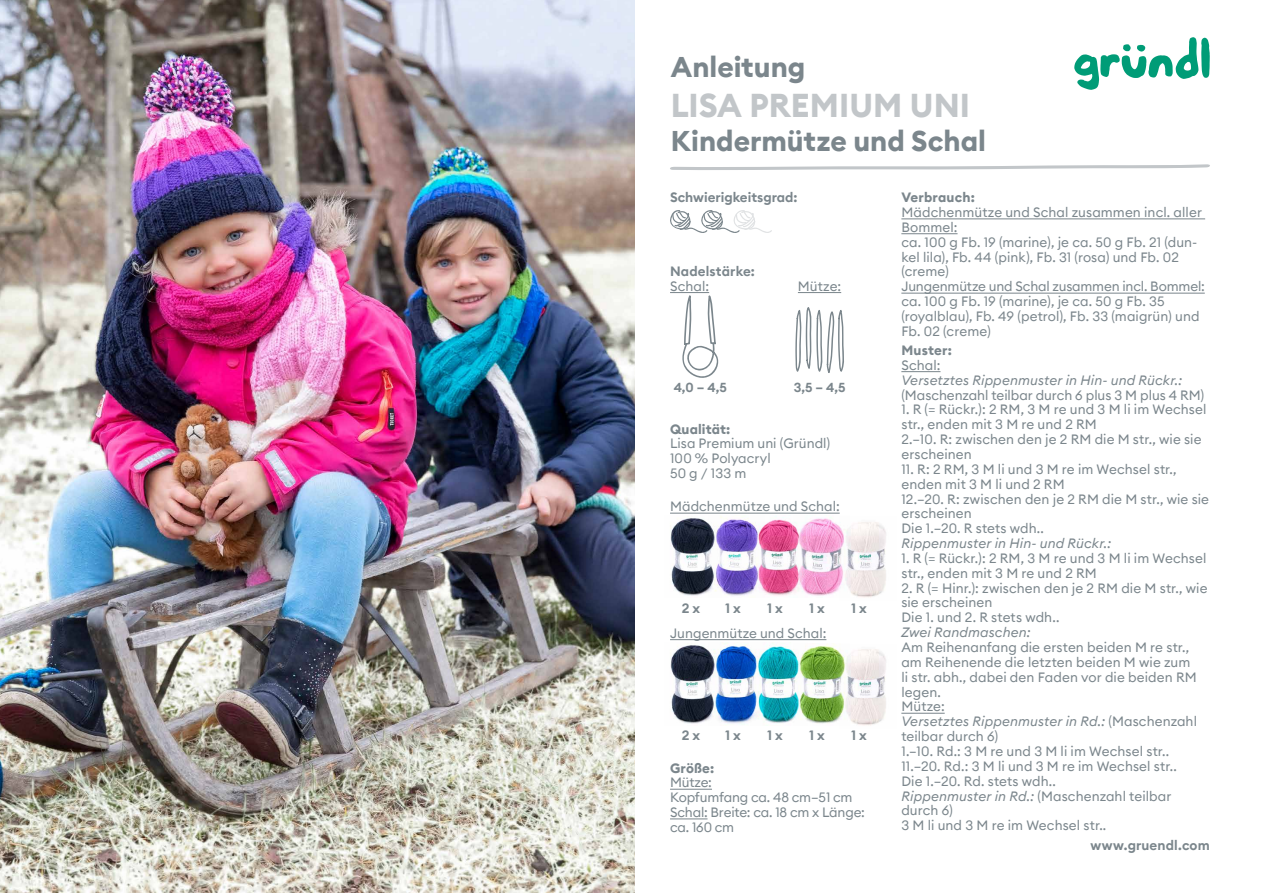
<style>
.page{position:relative;width:1263px;height:893px;background:#fff}
.page>*{position:absolute;margin:0;border:0;box-sizing:border-box;transform-origin:0 0}
.t1{font:700 33px "Euclid Circular B";color:#c2c6c9}
.t2{font:700 28.5px "Euclid Circular B";color:#7b868c}
.t3{font:13.5px/14.9px "Euclid Circular B";letter-spacing:.005em;color:#7b868c}
.t4{font:italic 13.5px "Euclid Circular B";letter-spacing:.01em;color:#7b868c}
.t5{font:600 13.5px "Euclid Circular B";color:#7b868c}
.t6{font:700 13.5px "Euclid Circular B";letter-spacing:.01em;color:#7b868c}
.t7{font:600 13.05px "Euclid Circular B";color:#7b868c}
.s1{font-style:italic}
</style>
<div class="page">
<svg style="left:1074px;top:37px;width:136px;height:53px"></svg>
<hr style="left:901px;top:218px;width:304px;height:1px;background:#7b868c">
<hr style="left:901px;top:233px;width:56px;height:1px;background:#7b868c">
<hr style="left:901px;top:293px;width:304px;height:1px;background:#7b868c">
<hr style="left:901px;top:371px;width:39px;height:1px;background:#7b868c">
<hr style="left:901px;top:713px;width:44px;height:1px;background:#7b868c">
<hr style="left:670px;top:789px;width:42px;height:1px;background:#7b868c">
<hr style="left:670px;top:818px;width:37px;height:1px;background:#7b868c">
<img style="left:670px;top:518px;width:38px;height:78px">
<svg style="left:670px;top:210px;width:102px;height:23px"></svg>
<img style="left:0;top:0;width:635px;height:893px">
<svg style="left:670px;top:164px;width:540px;height:6px"></svg>
<img style="left:708px;top:516px;width:43px;height:80px">
<img style="left:751px;top:519px;width:42px;height:77px">
<img style="left:793px;top:517px;width:46px;height:79px">
<hr style="left:670px;top:513px;width:170px;height:1px;background:#7b868c">
<hr style="left:670px;top:639px;width:156px;height:1px;background:#7b868c">
<img style="left:670px;top:645px;width:38px;height:79px">
<img style="left:708px;top:643px;width:43px;height:81px">
<img style="left:751px;top:643px;width:42px;height:80px">
<img style="left:793px;top:644px;width:46px;height:80px">
<img style="left:839px;top:649px;width:47px;height:77px">
<img style="left:839px;top:522px;width:47px;height:76px">
<svg style="left:682px;top:295px;width:37px;height:83px"></svg>
<svg style="left:795px;top:307px;width:49px;height:66px"></svg>
<hr style="left:670px;top:292px;width:39px;height:1px;background:#7b868c">
<hr style="left:798px;top:292px;width:43px;height:1px;background:#7b868c">
<h2 class="t2" style="left:671px;top:48px;width:136px">Anleitung</h2>
<h1 class="t1" style="left:671px;top:84px;width:301px">LISA PREMIUM UNI</h1>
<h2 class="t2" style="left:671px;top:122px;width:316px">Kindermütze und Schal</h2>
<p class="t5" style="left:670px;top:189px;width:129px">Schwierigkeitsgrad:</p>
<p class="t5" style="left:670px;top:262px;width:86px">Nadelstärke:</p>
<p class="t3" style="left:670px;top:278px;width:41px">Schal:</p>
<p class="t3" style="left:798px;top:278px;width:45px">Mütze:</p>
<p class="t7" style="left:674px;top:379px;width:55px">4,0 – 4,5</p>
<p class="t7" style="left:794px;top:379px;width:53px">3,5 – 4,5</p>
<p class="t6" style="left:670px;top:420px;width:62px">Qualität:</p>
<p class="t3" style="left:670px;top:436px;width:162px">Lisa Premium uni (Gründl)<br>100 % Polyacryl<br>50 g / 133 m</p>
<p class="t3" style="left:670px;top:499px;width:171px">Mädchenmütze und Schal:</p>
<p class="t5" style="left:682px;top:599px;width:20px">2 x</p>
<p class="t5" style="left:725px;top:599px;width:17px">1 x</p>
<p class="t5" style="left:767px;top:599px;width:17px">1 x</p>
<p class="t5" style="left:809px;top:599px;width:17px">1 x</p>
<p class="t5" style="left:851px;top:599px;width:17px">1 x</p>
<p class="t3" style="left:670px;top:625px;width:158px">Jungenmütze und Schal:</p>
<p class="t5" style="left:682px;top:727px;width:20px">2 x</p>
<p class="t5" style="left:725px;top:727px;width:17px">1 x</p>
<p class="t5" style="left:767px;top:727px;width:17px">1 x</p>
<p class="t5" style="left:809px;top:727px;width:17px">1 x</p>
<p class="t5" style="left:851px;top:727px;width:17px">1 x</p>
<p class="t6" style="left:670px;top:759px;width:46px">Größe:</p>
<p class="t3" style="left:670px;top:775px;width:196px">Mütze:<br>Kopfumfang ca. 48 cm–51 cm<br>Schal: Breite: ca. 18 cm x Länge: ca. 160 cm</p>
<p class="t6" style="left:901px;top:189px;width:75px">Verbrauch:</p>
<p class="t3" style="left:901px;top:205px;width:305px">Mädchenmütze und Schal zusammen incl. aller Bommel:<br>ca. 100 g Fb. 19 (marine), je ca. 50 g Fb. 21 (dun&shy;kel lila), Fb. 44 (pink), Fb. 31 (rosa) und Fb. 02 (creme)<br>Jungenmütze und Schal zusammen incl. Bommel: ca. 100 g Fb. 19 (marine), je ca. 50 g Fb. 35 (royalblau), Fb. 49 (petrol), Fb. 33 (maigrün) und Fb. 02 (creme)</p>
<p class="t6" style="left:901px;top:341px;width:52px">Muster:</p>
<p class="t3" style="left:901px;top:357px;width:41px">Schal:</p>
<p class="t4" style="left:901px;top:371px;width:282px">Versetztes Rippenmuster in Hin- und Rückr.:</p>
<p class="t3" style="left:901px;top:387px;width:304px">(Maschenzahl teilbar durch 6 plus 3 M plus 4 RM)</p>
<p class="t3" style="left:901px;top:402px;width:306px">1. R (= Rückr.): 2 RM, 3 M re und 3 M li im Wechsel str., enden mit 3 M re und 2 RM<br>2.–10. R: zwischen den je 2 RM die M str., wie sie erscheinen</p>
<p class="t3" style="left:901px;top:461px;width:309px">11. R: 2 RM, 3 M li und 3 M re im Wechsel str., enden mit 3 M li und 2 RM<br>12.–20. R: zwischen den je 2 RM die M str., wie sie erscheinen<br>Die 1.–20. R stets wdh..</p>
<p class="t4" style="left:901px;top:535px;width:211px">Rippenmuster in Hin- und Rückr.:</p>
<p class="t3" style="left:901px;top:551px;width:306px">1. R (= Rückr.): 2 RM, 3 M re und 3 M li im Wechsel str., enden mit 3 M re und 2 RM</p>
<p class="t3" style="left:901px;top:580px;width:308px">2. R (= Hinr.): zwischen den je 2 RM die M str., wie sie erscheinen<br>Die 1. und 2. R stets wdh..</p>
<p class="t4" style="left:901px;top:624px;width:131px">Zwei Randmaschen:</p>
<p class="t3" style="left:901px;top:640px;width:297px">Am Reihenanfang die ersten beiden M re str., am Reihenende die letzten beiden M wie zum li str. abh., dabei den Faden vor die beiden RM legen.<br>Mütze:<br><span class="s1">Versetztes Rippenmuster in Rd.:</span> (Maschenzahl teilbar durch 6)<br>1.–10. Rd.: 3 M re und 3 M li im Wechsel str..<br>11.–20. Rd.: 3 M li und 3 M re im Wechsel str..<br>Die 1.–20. Rd. stets wdh..<br><span class="s1">Rippenmuster in Rd.:</span> (Maschenzahl teilbar durch 6)<br>3 M li und 3 M re im Wechsel str..</p>
<p class="t5" style="left:1091px;top:836px;width:121px">www.gruendl.com</p>
</div>
